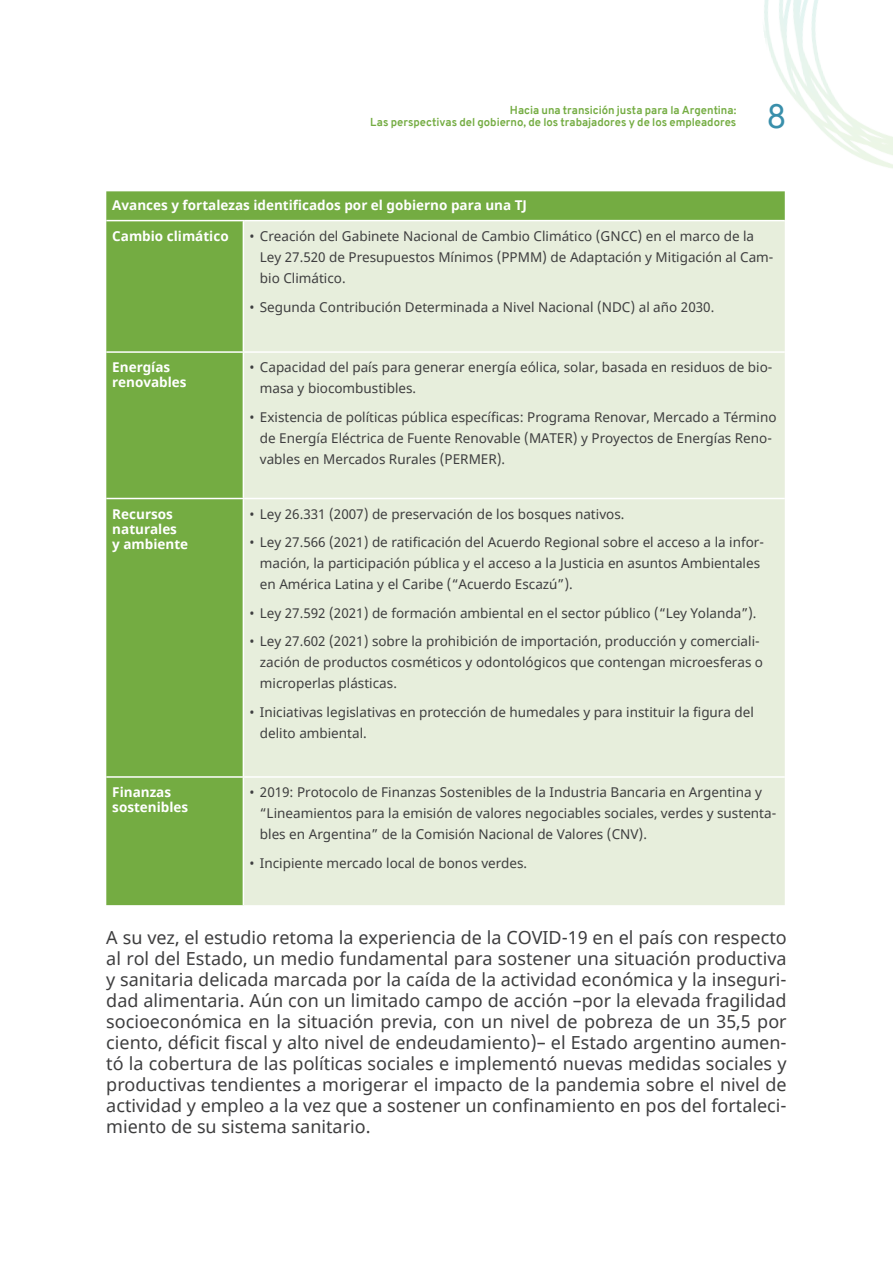
<style>
.page{position:relative;width:893px;height:1263px;background:#fff}
.page>*{position:absolute;margin:0;border:0;box-sizing:border-box;transform-origin:0 0}
.t1{font:33px "Overpass";color:#398fab}
.t2{font:18px/21px "Noto Sans";color:#3e3e3f;text-align:justify}
.t3{font:13.5px/21px "Noto Sans";color:#3e3e3f}
.Footnote_text{font:700 13.5px/15px "Noto Sans";color:#fff}
.t4{font:700 11.25px/12px "Overpass";color:#74ac42;text-align:right}
</style>
<div class="page">
<img style="left:764px;top:0;width:129px;height:168px">
<div style="left:106px;top:191px;width:679px;height:714px;background:#74ac42"></div>
<div style="left:244px;top:221px;width:541px;height:684px;background:#e7eedc"></div>
<hr style="left:106px;top:220px;width:138px;height:1px;background:#fff">
<hr style="left:243px;top:221px;width:1px;height:130px;background:#fff">
<hr style="left:106px;top:351px;width:138px;height:2px;background:#fff">
<hr style="left:243px;top:353px;width:1px;height:145px;background:#fff">
<hr style="left:106px;top:498px;width:138px;height:1px;background:#fff">
<hr style="left:243px;top:499px;width:1px;height:277px;background:#fff">
<hr style="left:106px;top:776px;width:138px;height:2px;background:#fff">
<hr style="left:243px;top:778px;width:1px;height:127px;background:#fff">
<hr style="left:244px;top:220px;width:541px;height:1px;background:#fff">
<hr style="left:244px;top:351px;width:541px;height:2px;background:#fff">
<hr style="left:244px;top:498px;width:541px;height:1px;background:#fff">
<hr style="left:244px;top:776px;width:541px;height:2px;background:#fff">
<p class="t4" style="left:370px;top:104px;width:368px">Hacia una transición justa para la Argentina:<br>Las perspectivas del gobierno, de los trabajadores y de los empleadores</p>
<h1 class="t1" style="left:766px;top:93px;width:22px">8</h1>
<p class="Footnote_text" style="left:112px;top:198px;width:416px">Avances y fortalezas identificados por el gobierno para una TJ</p>
<p class="Footnote_text" style="left:112px;top:229px;width:118px">Cambio climático</p>
<p class="t3" style="left:260px;top:226px;width:515px;text-indent:-10px">• Creación del Gabinete Nacional de Cambio Climático (GNCC) en el marco de la<br>Ley 27.520 de Presupuestos Mínimos (PPMM) de Adaptación y Mitigación al Cam&shy;bio Climático.</p>
<p class="t3" style="left:249px;top:297px;width:466px">• Segunda Contribución Determinada a Nivel Nacional (NDC) al año 2030.</p>
<p class="Footnote_text" style="left:112px;top:360px;width:76px">Energías renovables</p>
<p class="t3" style="left:260px;top:358px;width:514px;text-indent:-10px">• Capacidad del país para generar energía eólica, solar, basada en residuos de bio&shy;masa y biocombustibles.</p>
<p class="t3" style="left:260px;top:407px;width:518px;text-indent:-10px">• Existencia de políticas pública específicas: Programa Renovar, Mercado a Término de Energía Eléctrica de Fuente Renovable (MATER) y Proyectos de Energías Reno&shy;vables en Mercados Rurales (PERMER).</p>
<p class="Footnote_text" style="left:112px;top:507px;width:77px">Recursos naturales<br>y ambiente</p>
<p class="t3" style="left:249px;top:504px;width:377px">• Ley 26.331 (2007) de preservación de los bosques nativos.</p>
<p class="t3" style="left:260px;top:532px;width:506px;text-indent:-10px">• Ley 27.566 (2021) de ratificación del Acuerdo Regional sobre el acceso a la infor&shy;mación, la participación pública y el acceso a la Justicia en asuntos Ambientales en América Latina y el Caribe (“Acuerdo Escazú”).</p>
<p class="t3" style="left:249px;top:603px;width:509px">• Ley 27.592 (2021) de formación ambiental en el sector público (“Ley Yolanda”).</p>
<p class="t3" style="left:260px;top:631px;width:505px;text-indent:-10px">• Ley 27.602 (2021) sobre la prohibición de importación, producción y comerciali&shy;zación de productos cosméticos y odontológicos que contengan microesferas o microperlas plásticas.</p>
<p class="t3" style="left:260px;top:702px;width:495px;text-indent:-10px">• Iniciativas legislativas en protección de humedales y para instituir la figura del delito ambiental.</p>
<p class="Footnote_text" style="left:112px;top:785px;width:77px">Finanzas sostenibles</p>
<p class="t3" style="left:260px;top:782px;width:518px;text-indent:-10px">• 2019: Protocolo de Finanzas Sostenibles de la Industria Bancaria en Argentina y “Lineamientos para la emisión de valores negociables sociales, verdes y sustenta&shy;bles en Argentina” de la Comisión Nacional de Valores (CNV).</p>
<p class="t3" style="left:249px;top:853px;width:279px">• Incipiente mercado local de bonos verdes.</p>
<p class="t2" style="left:106px;top:927px;width:682px">A su vez, el estudio retoma la experiencia de la COVID-19 en el país con respecto al rol del Estado, un medio fundamental para sostener una situación productiva y sanitaria delicada marcada por la caída de la actividad económica y la inseguri&shy;dad alimentaria. Aún con un limitado campo de acción –por la elevada fragilidad socioeconómica en la situación previa, con un nivel de pobreza de un 35,5 por ciento, déficit fiscal y alto nivel de endeudamiento)– el Estado argentino aumen&shy;tó la cobertura de las políticas sociales e implementó nuevas medidas sociales y productivas tendientes a morigerar el impacto de la pandemia sobre el nivel de actividad y empleo a la vez que a sostener un confinamiento en pos del fortaleci&shy;miento de su sistema sanitario.</p>
</div>
